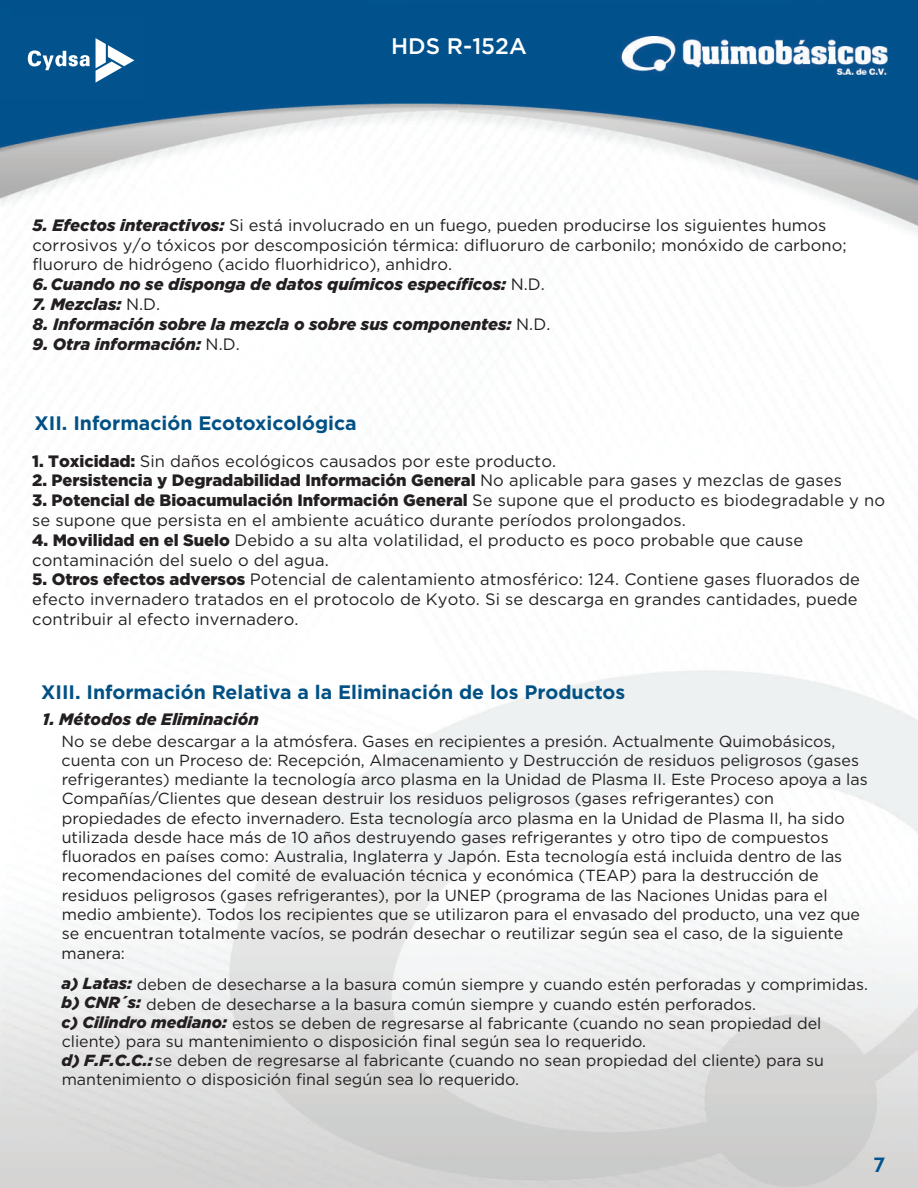
<style>
.page{position:relative;width:918px;height:1188px;background:#fff}
.page>*{position:absolute;margin:0;border:0;box-sizing:border-box;transform-origin:0 0}
.t1{font:500 22.5px "Gotham";color:#fff}
.t2{font:700 19.5px "Gotham";color:#015185}
.t3{font:500 18px "Keep Calm";color:#01538e}
.t4{font:16.5px/19.8px "Gotham";letter-spacing:.005em;color:#231f20}
.t5{font:italic 900 16.5px "Gotham";color:#231f20}
.t6{font:900 16.5px "Gotham";letter-spacing:-.005em;color:#231f20}
.t7{font:16.05px/19.2px "Gotham";color:#231f20}
.s1{font-weight:900;font-style:italic}
.s2{font-weight:400;font-style:normal}
.s3{font-weight:900}
.s4{font-weight:400}
</style>
<div class="page">
<img style="left:1px;top:0;width:917px;height:1188px">
<div style="left:0;top:18px;width:143px;height:81px;background:#01528d"></div>
<svg style="left:28px;top:50px;width:62px;height:20px"></svg>
<svg style="left:96px;top:38px;width:38px;height:45px"></svg>
<h1 class="t1" style="left:391px;top:32px;width:137px">HDS R-152A</h1>
<p class="t4" style="left:33px;top:215px;width:816px"><span class="s1">5. Efectos interactivos:</span> Si está involucrado en un fuego, pueden producirse los siguientes humos corrosivos y/o tóxicos por descomposición térmica: difluoruro de carbonilo; monóxido de carbono; fluoruro de hidrógeno (acido fluorhidrico), anhidro.</p>
<p class="t5" style="left:33px;top:275px;width:514px">6. Cuando no se disponga de datos químicos específicos: <span class="s2">N.D.</span></p>
<p class="t5" style="left:33px;top:295px;width:129px">7. Mezclas: <span class="s2">N.D.</span></p>
<p class="t5" style="left:33px;top:314px;width:519px">8. Información sobre la mezcla o sobre sus componentes: <span class="s2">N.D.</span></p>
<p class="t5" style="left:33px;top:334px;width:209px">9. Otra información: <span class="s2">N.D.</span></p>
<p class="t2" style="left:35px;top:410px;width:324px">XII. Información Ecotoxicológica</p>
<p class="t4" style="left:32px;top:450px;width:525px"><span class="s3">1. Toxicidad:</span> Sin daños ecológicos causados por este producto.</p>
<p class="t6" style="left:32px;top:471px;width:811px">2. Persistencia y Degradabilidad Información General <span class="s4">No aplicable para gases y mezclas de gases</span></p>
<p class="t4" style="left:32px;top:490px;width:854px"><span class="s3">3. Potencial de Bioacumulación Información General</span> Se supone que el producto es biodegradable y no se supone que persista en el ambiente acuático durante períodos prolongados.</p>
<p class="t4" style="left:32px;top:530px;width:772px"><span class="s3">4. Movilidad en el Suelo</span> Debido a su alta volatilidad, el producto es poco probable que cause contaminación del suelo o del agua.</p>
<p class="t4" style="left:32px;top:569px;width:829px"><span class="s3">5. Otros efectos adversos</span> Potencial de calentamiento atmosférico: 124. Contiene gases fluorados de efecto invernadero tratados en el protocolo de Kyoto. Si se descarga en grandes cantidades, puede contribuir al efecto invernadero.</p>
<p class="t2" style="left:41px;top:680px;width:586px">XIII. Información Relativa a la Eliminación de los Productos</p>
<p class="t5" style="left:43px;top:709px;width:218px">1. Métodos de Eliminación</p>
<p class="t7" style="left:62px;top:731px;width:808px">No se debe descargar a la atmósfera. Gases en recipientes a presión. Actualmente Quimobásicos, cuenta con un Proceso de: Recepción, Almacenamiento y Destrucción de residuos peligrosos (gases refrigerantes) mediante la tecnología arco plasma en la Unidad de Plasma II. Este Proceso apoya a las Compañías/Clientes que desean destruir los residuos peligrosos (gases refrigerantes) con propiedades de efecto invernadero. Esta tecnología arco plasma en la Unidad de Plasma II, ha sido utilizada desde hace más de 10 años destruyendo gases refrigerantes y otro tipo de compuestos fluorados en países como: Australia, Inglaterra y Japón. Esta tecnología está incluida dentro de las recomendaciones del comité de evaluación técnica y económica (TEAP) para la destrucción de residuos peligrosos (gases refrigerantes), por la UNEP (programa de las Naciones Unidas para el medio ambiente). Todos los recipientes que se utilizaron para el envasado del producto, una vez que se encuentran totalmente vacíos, se podrán desechar o reutilizar según sea el caso, de la siguiente manera:</p>
<p class="t7" style="left:62px;top:975px;width:808px"><span class="s1">a) Latas:</span> deben de desecharse a la basura común siempre y cuando estén perforadas y comprimidas. <span class="s1">b) CNR´s:</span> deben de desecharse a la basura común siempre y cuando estén perforados.<br><span class="s1">c) Cilindro mediano:</span> estos se deben de regresarse al fabricante (cuando no sean propiedad del</p>
<p class="t7" style="left:62px;top:1050px;width:764px"><span class="s1">d) F.F.C.C.:</span>se deben de regresarse al fabricante (cuando no sean propiedad del cliente) para su</p>
<p class="t7" style="left:62px;top:1031px;width:586px">cliente) para su mantenimiento o disposición final según sea lo requerido.</p>
<p class="t7" style="left:62px;top:1070px;width:459px">mantenimiento o disposición final según sea lo requerido.</p>
<p class="t3" style="left:874px;top:1149px;width:12px">7</p>
</div>
